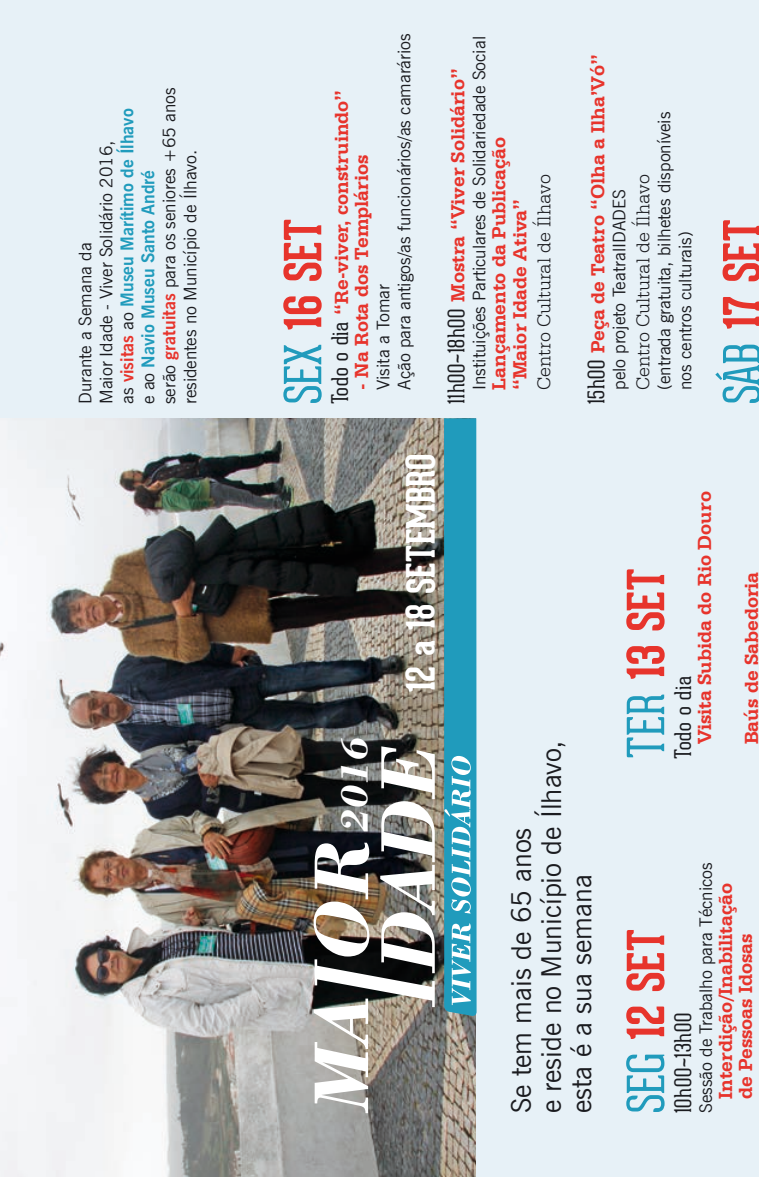
<style>
.page{position:relative;width:759px;height:1177px;background:#fff}
.page>*{position:absolute;margin:0;border:0;box-sizing:border-box;transform-origin:0 0}
.t1{font:700 50px "Geared Slab";letter-spacing:-.01em;color:#e7342c}
.t2{font:italic 700 39.75px "Bodoni BT";color:#fff}
.t3{font:700 38.25px "Geared Slab";color:#fff}
.t4{font:27.5px/30px "News Gothic BT";color:#1b1c20}
.t5{font:100 22.5px "Geared Slab";letter-spacing:.03em;color:#1b1c20}
.t6{font:700 20px/20px "Serifa BT";color:#e7342c}
.t7{font:300 20px "Serifa BT";color:#1b1c20}
.t8{font:17.5px/21px "News Gothic BT";color:#1b1c20}
.s1{font-weight:700;color:#e7342c}
.s2{font-weight:700;color:#209bbc}
.s3{font-weight:100;color:#209bbc}
.s4{font-family:"Geared Slab";font-weight:100;font-size:22.5px;color:#1b1c20}
</style>
<div class="page">
<div style="left:0;top:0;width:758px;height:1176px;background:#e7f1f7"></div>
<img style="left:0;top:418px;width:475px;height:758px">
<svg style="left:313px;top:746px;width:121px;height:367px;background:#807d78"></svg>
<svg style="left:444px;top:418px;width:32px;height:598px;background:#39a4c1"></svg>
<p class="t8" style="left:74px;top:404px;width:318px;rotate:-90deg">Durante a Semana da<br>Maior Idade - Viver Solidário 2016,<br>as <span class="s1">visitas</span> ao <span class="s2">Museu Marítimo de Ílhavo<br></span>e ao <span class="s2">Navio Museu Santo André<br></span>serão <span class="s1">gratuitas</span> para os seniores +65 anos residentes no Município de Ílhavo.</p>
<h1 class="t1" style="left:271px;top:404px;width:187px;rotate:-90deg"><span class="s3">SEX</span> 16 SET</h1>
<p class="t8" style="left:372px;top:390px;width:358px;rotate:-90deg">Visita a Tomar<br>Ação para antigos/as funcionários/as camarários</p>
<p class="t6" style="left:331px;top:404px;width:316px;rotate:-90deg"><span class="s4">Todo o dia</span> “Re-viver, construindo”</p>
<p class="t6" style="left:351px;top:390px;width:236px;rotate:-90deg">- Na Rota dos Templários</p>
<p class="t8" style="left:468px;top:390px;width:355px;rotate:-90deg">Instituições Particulares de Solidariedade Social</p>
<p class="t6" style="left:447px;top:404px;width:337px;rotate:-90deg"><span class="s4">11h00~18h00</span> Mostra “Viver Solidário”</p>
<p class="t6" style="left:487px;top:390px;width:255px;line-height:21px;rotate:-90deg">Lançamento da Publicação “Maior Idade Ativa”</p>
<p class="t7" style="left:532px;top:390px;width:217px;rotate:-90deg">Centro Cultural de Ílhavo</p>
<p class="t6" style="left:587px;top:404px;width:352px;rotate:-90deg"><span class="s4">15h00</span> Peça de Teatro “Olha a Ilha’Vó”</p>
<p class="t8" style="left:653px;top:390px;width:280px;rotate:-90deg">(entrada gratuita, bilhetes disponíveis nos centros culturais)</p>
<p class="t7" style="left:631px;top:390px;width:217px;rotate:-90deg">Centro Cultural de Ílhavo</p>
<p class="t8" style="left:608px;top:390px;width:202px;rotate:-90deg">pelo projeto TeatralIDADES</p>
<h1 class="t1" style="left:710px;top:404px;width:186px;rotate:-90deg"><span class="s3">SÁB</span> 17 SET</h1>
<h2 class="t2" style="left:330px;top:831px;width:98px;rotate:-90deg">2016</h2>
<h3 class="t3" style="left:397px;top:693px;width:241px;rotate:-90deg">12 a 18 SETEMBRO</h3>
<h3 class="t4" style="left:506px;top:1113px;width:374px;rotate:-90deg">Se tem mais de 65 anos<br>e reside no Município de Ílhavo, esta é a sua semana</h3>
<h1 class="t1" style="left:614px;top:758px;width:192px;rotate:-90deg"><span class="s3">TER</span> 13 SET</h1>
<p class="t6" style="left:693px;top:744px;width:255px;rotate:-90deg">Visita Subida do Rio Douro</p>
<p class="t5" style="left:670px;top:758px;width:84px;rotate:-90deg">Todo o dia</p>
<p class="t6" style="left:740px;top:744px;width:174px;rotate:-90deg">Baús de Sabedoria</p>
<h1 class="t1" style="left:614px;top:1113px;width:185px;rotate:-90deg"><span class="s3">SEG</span> 12 SET</h1>
<p class="t8" style="left:695px;top:1113px;width:252px;rotate:-90deg">Sessão de Trabalho para Técnicos</p>
<p class="t6" style="left:714px;top:1098px;width:217px;rotate:-90deg">Interdição/Inabilitação de Pessoas Idosas</p>
<p class="t5" style="left:670px;top:1113px;width:101px;rotate:-90deg">10h00~13h00</p>
</div>
